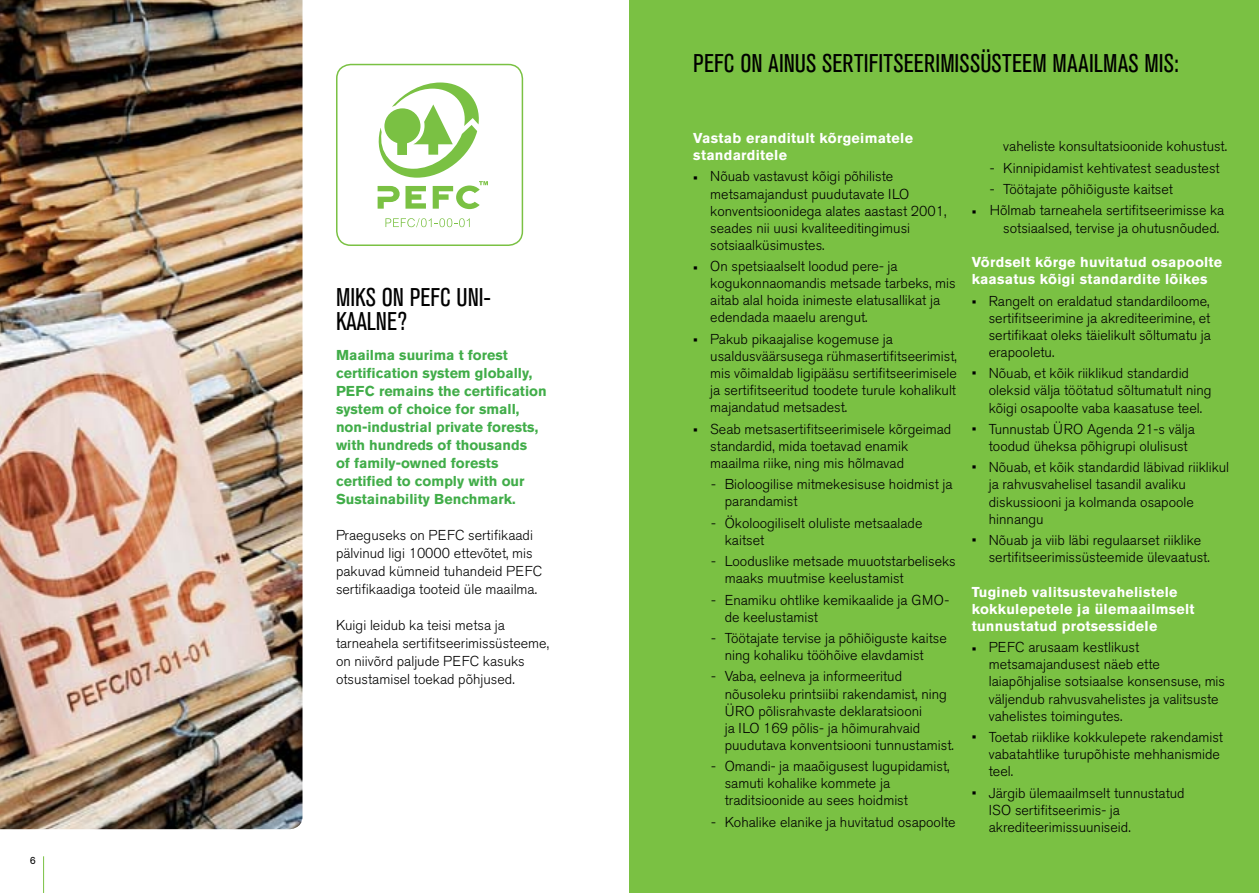
<style>
.page{position:relative;width:1259px;height:893px;background:#fff}
.page>*{position:absolute;margin:0;border:0;box-sizing:border-box;transform-origin:0 0}
.t1{font:condensed 25.5px/24px "Akzidenz Grotesk BE";letter-spacing:.005em;color:#000}
.t2{font:300 14.25px/17.1px "Akzidenz Grotesk BE";color:#000}
.t3{font:700 14.25px/18px "Akzidenz Grotesk BE";color:#41ad49}
.t4{font:700 14.25px/17.1px "Akzidenz Grotesk BE";letter-spacing:.02em;color:#fff}
.t5{font:10.5px "Akzidenz Grotesk BE";color:#000}
</style>
<div class="page">
<hr style="left:43px;top:856px;width:1px;height:37px;background:#7ac143">
<svg style="left:377px;top:83px;width:111px;height:126px"></svg>
<svg style="left:385px;top:218px;width:85px;height:9px"></svg>
<div style="left:336px;top:64px;width:187px;height:182px;border:2px solid #7ac143;border-radius:14px"></div>
<img style="left:0;top:0;width:302px;height:829px">
<div style="left:629px;top:0;width:630px;height:893px;background:#7ac143"></div>
<p class="t5" style="left:30px;top:854px;width:8px">6</p>
<h1 class="t1" style="left:336px;top:286px;width:156px">MIKS ON PEFC UNI-<br>KAALNE?</h1>
<p class="t3" style="left:336px;top:346px;width:212px">Maailma suurima t forest certification system globally,<br>PEFC remains the certification system of choice for small, non-industrial private forests, with hundreds of thousands<br>of family-owned forests certified to comply with our<br>Sustainability Benchmark.</p>
<p class="t2" style="left:336px;top:526px;width:208px;line-height:18px">Praeguseks on PEFC sertifikaadi pälvinud ligi 10000 ettevõtet, mis pakuvad kümneid tuhandeid PEFC sertifikaadiga tooteid üle maailma.</p>
<p class="t2" style="left:336px;top:616px;width:215px;line-height:18px">Kuigi leidub ka teisi metsa ja tarneahela sertifitseerimissüsteeme, on niivõrd paljude PEFC kasuks otsustamisel toekad põhjused.</p>
<h1 class="t1" style="left:693px;top:52px;width:487px">PEFC ON AINUS SERTIFITSEERIMISSÜSTEEM MAAILMAS MIS:</h1>
<p class="t4" style="left:693px;top:129px;width:221px">Vastab eranditult kõrgeimatele standarditele</p>
<p class="t2" style="left:710px;top:168px;width:238px;text-indent:-17px">• Nõuab vastavust kõigi põhiliste metsamajandust puudutavate ILO konventsioonidega alates aastast 2001, seades nii uusi kvaliteeditingimusi sotsiaalküsimustes.</p>
<p class="t2" style="left:710px;top:258px;width:247px;text-indent:-17px">• On spetsiaalselt loodud pere- ja kogukonnaomandis metsade tarbeks, mis aitab alal hoida inimeste elatusallikat ja edendada maaelu arengut.</p>
<p class="t2" style="left:710px;top:331px;width:248px;text-indent:-17px">• Pakub pikaajalise kogemuse ja usaldusväärsusega rühmasertifitseerimist, mis võimaldab ligipääsu sertifitseerimisele ja sertifitseeritud toodete turule kohalikult majandatud metsadest.</p>
<p class="t2" style="left:710px;top:420px;width:243px;text-indent:-17px">• Seab metsasertifitseerimisele kõrgeimad standardid, mida toetavad enamik maailma riike, ning mis hõlmavad</p>
<p class="t2" style="left:725px;top:476px;width:229px;text-indent:-13px">- Bioloogilise mitmekesisuse hoidmist ja parandamist</p>
<p class="t2" style="left:725px;top:514px;width:199px;text-indent:-13px">- Ökoloogiliselt oluliste metsaalade kaitset</p>
<p class="t2" style="left:725px;top:553px;width:232px;text-indent:-13px">- Looduslike metsade muuotstarbeliseks maaks muutmise keelustamist</p>
<p class="t2" style="left:725px;top:591px;width:226px;text-indent:-13px">- Enamiku ohtlike kemikaalide ja GMO&shy;de keelustamist</p>
<p class="t2" style="left:725px;top:630px;width:223px;text-indent:-13px">- Töötajate tervise ja põhiõiguste kaitse ning kohaliku tööhõive elavdamist</p>
<p class="t2" style="left:724px;top:668px;width:231px;text-indent:-13px">- Vaba, eelneva ja informeeritud nõusoleku printsiibi rakendamist, ning ÜRO põlisrahvaste deklaratsiooni<br>ja ILO 169 põlis- ja hõimurahvaid puudutava konventsiooni tunnustamist.</p>
<p class="t2" style="left:724px;top:758px;width:226px;text-indent:-13px">- Omandi- ja maaõigusest lugupidamist, samuti kohalike kommete ja traditsioonide au sees hoidmist</p>
<p class="t2" style="left:711px;top:813px;width:246px">- Kohalike elanike ja huvitatud osapoolte</p>
<p class="t2" style="left:1003px;top:138px;width:225px">vaheliste konsultatsioonide kohustust.</p>
<p class="t2" style="left:989px;top:160px;width:231px">- Kinnipidamist kehtivatest seadustest</p>
<p class="t2" style="left:989px;top:181px;width:185px">- Töötajate põhiõiguste kaitset</p>
<p class="t2" style="left:1003px;top:202px;width:223px;text-indent:-31px">• Hõlmab tarneahela sertifitseerimisse ka sotsiaalsed, tervise ja ohutusnõuded.</p>
<p class="t4" style="left:971px;top:254px;width:252px">Võrdselt kõrge huvitatud osapoolte kaasatus kõigi standardite lõikes</p>
<p class="t2" style="left:988px;top:292px;width:224px;text-align:justify;text-indent:-17px">• Rangelt on eraldatud standardiloome, sertifitseerimine ja akrediteerimine, et sertifikaat oleks täielikult sõltumatu ja erapooletu.</p>
<p class="t2" style="left:988px;top:365px;width:224px;text-indent:-17px">• Nõuab, et kõik riiklikud standardid oleksid välja töötatud sõltumatult ning kõigi osapoolte vaba kaasatuse teel.</p>
<p class="t2" style="left:988px;top:421px;width:208px;text-indent:-17px">• Tunnustab ÜRO Agenda 21-s välja toodud üheksa põhigrupi olulisust</p>
<p class="t2" style="left:988px;top:459px;width:242px;text-indent:-17px">• Nõuab, et kõik standardid läbivad riiklikul ja rahvusvahelisel tasandil avaliku diskussiooni ja kolmanda osapoole hinnangu</p>
<p class="t2" style="left:988px;top:532px;width:223px;text-indent:-17px">• Nõuab ja viib läbi regulaarset riiklike sertifitseerimissüsteemide ülevaatust.</p>
<p class="t4" style="left:971px;top:583px;width:224px">Tugineb valitsustevahelistele kokkulepetele ja ülemaailmselt tunnustatud protsessidele</p>
<p class="t2" style="left:988px;top:639px;width:238px;text-indent:-17px">• PEFC arusaam kestlikust metsamajandusest näeb ette laiapõhjalise sotsiaalse konsensuse, mis väljendub rahvusvahelistes ja valitsuste vahelistes toimingutes.</p>
<p class="t2" style="left:988px;top:729px;width:236px;text-indent:-17px">• Toetab riiklike kokkulepete rakendamist vabatahtlike turupõhiste mehhanismide teel.</p>
<p class="t2" style="left:988px;top:784px;width:197px;text-indent:-17px">• Järgib ülemaailmselt tunnustatud<br>ISO sertifitseerimis- ja akrediteerimissuuniseid.</p>
</div>
